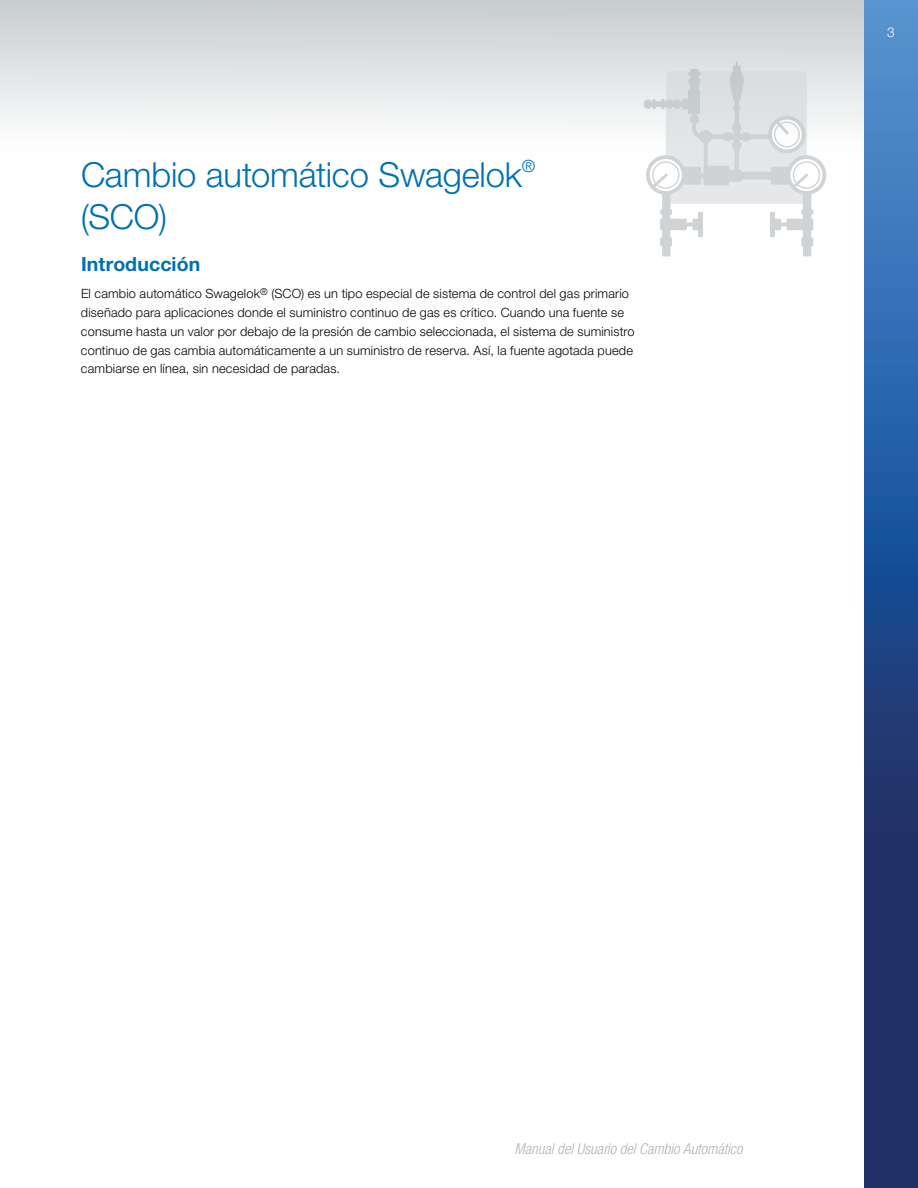
<style>
.page{position:relative;width:918px;height:1188px;background:#fff}
.page>*{position:absolute;margin:0;border:0;box-sizing:border-box;transform-origin:0 0}
.t1{font:300 34.5px/42px "Helvetica Neue LT Std";letter-spacing:-.005em;color:#0070af}
.t2{font:700 19.5px "Helvetica Neue LT Std";letter-spacing:.005em;color:#0070af}
.t3{font:italic 300 condensed 15px "Helvetica Neue LT Std";color:#acb4ba}
.t4{font:300 13.5px "Helvetica Neue LT Std";color:#fff}
.t5{font:300 12.75px/18.8px "Helvetica Neue LT Std";letter-spacing:.015em;color:#000}
</style>
<div class="page">
<div style="left:0;top:0;width:864px;height:166px;background:linear-gradient(to bottom,#c8cccf,#fff)"></div>
<img style="left:864px;top:0;width:54px;height:1188px">
<div style="left:666px;top:71px;width:141px;height:133px;background:#e1e4e6;border-radius:6px"></div>
<svg style="left:789px;top:157px;width:35px;height:36px"></svg>
<div style="left:787px;top:155px;width:39px;height:40px;border:4px solid #b0b7bb;border-radius:50%"></div>
<svg style="left:793px;top:162px;width:27px;height:26px"></svg>
<div style="left:793px;top:161px;width:27px;height:28px;border:1px solid #b0b7bb;border-radius:50%"></div>
<svg style="left:790px;top:170px;width:22px;height:20px"></svg>
<svg style="left:648px;top:157px;width:36px;height:36px"></svg>
<div style="left:646px;top:155px;width:40px;height:40px;border:4px solid #b0b7bb;border-radius:50%"></div>
<svg style="left:653px;top:162px;width:26px;height:26px"></svg>
<div style="left:652px;top:161px;width:28px;height:28px;border:1px solid #b0b7bb;border-radius:50%"></div>
<svg style="left:650px;top:170px;width:21px;height:20px"></svg>
<svg style="left:770px;top:118px;width:34px;height:33px"></svg>
<div style="left:768px;top:116px;width:38px;height:37px;border:4px solid #b0b7bb;border-radius:50%"></div>
<div style="left:775px;top:122px;width:24px;height:25px;background:#fff;border-radius:50%"></div>
<div style="left:774px;top:122px;width:26px;height:25px;border:1px solid #b0b7bb;border-radius:50%"></div>
<svg style="left:772px;top:117px;width:20px;height:21px"></svg>
<div style="left:803px;top:193px;width:8px;height:63px;background:#cfd3d6"></div>
<div style="left:801px;top:237px;width:12px;height:9px;background:#cfd3d6"></div>
<div style="left:801px;top:209px;width:12px;height:5px;background:#cfd3d6"></div>
<div style="left:787px;top:219px;width:26px;height:11px;background:#cfd3d6"></div>
<div style="left:774px;top:219px;width:7px;height:11px;background:#cfd3d6"></div>
<svg style="left:781px;top:223px;width:6px;height:3px"></svg>
<hr style="left:771px;top:212px;width:4px;height:25px;background:#cfd3d6">
<div style="left:662px;top:193px;width:8px;height:63px;background:#cfd3d6"></div>
<div style="left:660px;top:237px;width:12px;height:9px;background:#cfd3d6"></div>
<div style="left:660px;top:209px;width:12px;height:5px;background:#cfd3d6"></div>
<div style="left:660px;top:219px;width:27px;height:11px;background:#cfd3d6"></div>
<div style="left:692px;top:219px;width:7px;height:11px;background:#cfd3d6"></div>
<svg style="left:687px;top:223px;width:5px;height:3px"></svg>
<hr style="left:699px;top:212px;width:4px;height:25px;background:#cfd3d6">
<div style="left:682px;top:167px;width:19px;height:18px;background:#cfd3d6;border-radius:2px"></div>
<div style="left:771px;top:167px;width:19px;height:18px;background:#cfd3d6;border-radius:2px"></div>
<div style="left:723px;top:170px;width:19px;height:12px;background:#cfd3d6;border-radius:2px"></div>
<div style="left:704px;top:166px;width:25px;height:20px;background:#cfd3d6;border-radius:2px"></div>
<div style="left:740px;top:172px;width:34px;height:8px;background:#cfd3d6;border-radius:2px"></div>
<div style="left:698px;top:173px;width:8px;height:5px;background:#cfd3d6;border-radius:2px"></div>
<div style="left:644px;top:101px;width:40px;height:6px;background:#c8cdd0"></div>
<div style="left:646px;top:100px;width:5px;height:9px;background:#c8cdd0"></div>
<div style="left:667px;top:100px;width:5px;height:9px;background:#c8cdd0"></div>
<div style="left:675px;top:100px;width:5px;height:9px;background:#c8cdd0"></div>
<svg style="left:653px;top:99px;width:11px;height:10px"></svg>
<div style="left:690px;top:69px;width:9px;height:23px;background:#c5cacd"></div>
<svg style="left:688px;top:72px;width:13px;height:12px"></svg>
<div style="left:682px;top:99px;width:10px;height:10px;background:#c8cdd0"></div>
<div style="left:689px;top:90px;width:11px;height:24px;background:#c8cdcf"></div>
<div style="left:709px;top:134px;width:62px;height:5px;background:#cdd1d4"></div>
<svg style="left:690px;top:114px;width:10px;height:26px"></svg>
<hr style="left:735px;top:100px;width:4px;height:71px;background:#cbcfd2">
<hr style="left:704px;top:141px;width:4px;height:26px;background:#cfd3d5">
<svg style="left:730px;top:61px;width:14px;height:40px"></svg>
<div style="left:699px;top:130px;width:13px;height:13px;background:#cdd1d4;border-radius:50%"></div>
<div style="left:734px;top:123px;width:6px;height:28px;background:#ced2d4"></div>
<div style="left:732px;top:143px;width:9px;height:5px;background:#ced3d5"></div>
<div style="left:732px;top:125px;width:9px;height:6px;background:#ccd0d3"></div>
<div style="left:723px;top:134px;width:28px;height:6px;background:#cdd1d4"></div>
<div style="left:725px;top:132px;width:6px;height:9px;background:#cdd1d4"></div>
<div style="left:743px;top:132px;width:5px;height:9px;background:#cdd1d4"></div>
<h1 class="t1" style="left:81px;top:153px;width:456px">Cambio automático Swagelok<sup>® </sup>(SCO)</h1>
<h2 class="t2" style="left:81px;top:252px;width:121px">Introducción</h2>
<p class="t5" style="left:81px;top:284px;width:555px">El cambio automático Swagelok<sup>®</sup> (SCO) es un tipo especial de sistema de control del gas primario diseñado para aplicaciones donde el suministro continuo de gas es crítico. Cuando una fuente se consume hasta un valor por debajo de la presión de cambio seleccionada, el sistema de suministro continuo de gas cambia automáticamente a un suministro de reserva. Así, la fuente agotada puede cambiarse en línea, sin necesidad de paradas.</p>
<p class="t4" style="left:887px;top:24px;width:9px">3</p>
<p class="t3" style="left:515px;top:1140px;width:229px">Manual del Usuario del Cambio Automático</p>
</div>
